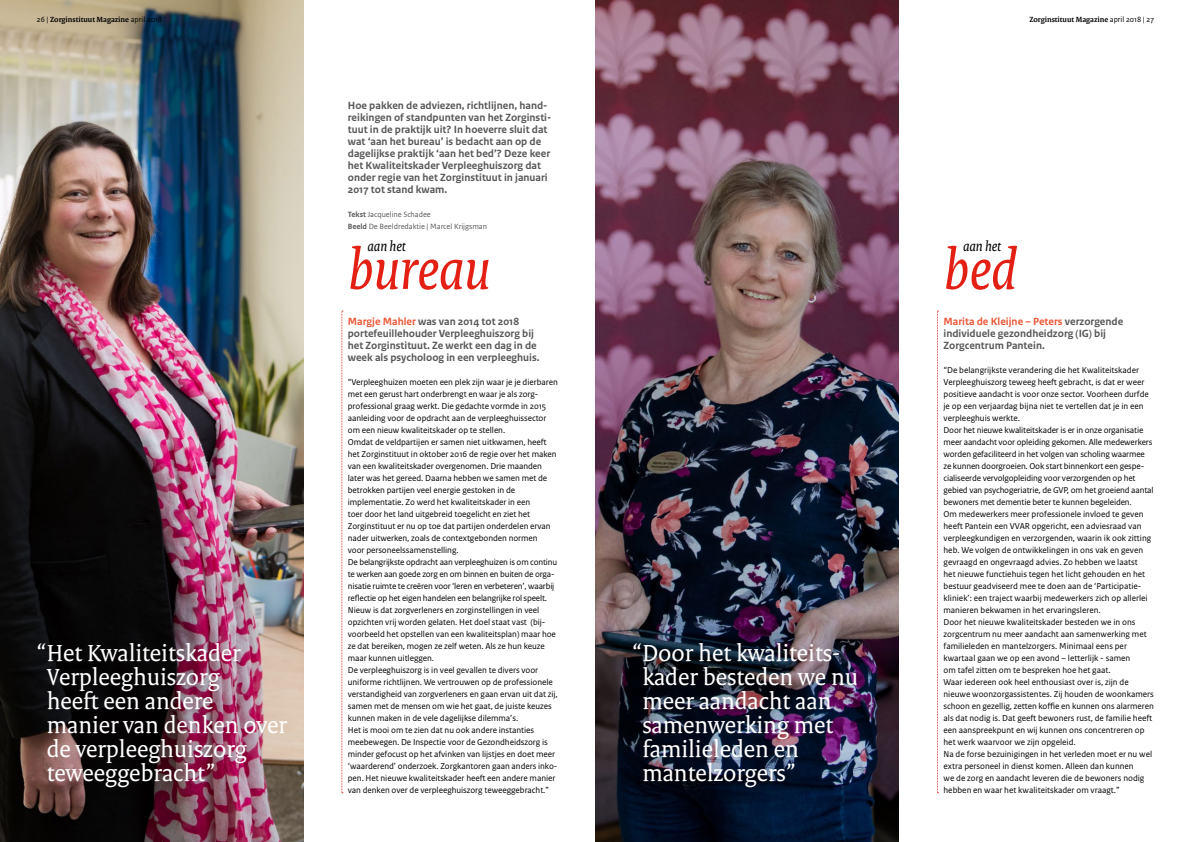
<style>
.page{position:relative;width:1191px;height:842px;background:#fff}
.page>*{position:absolute;margin:0;border:0;box-sizing:border-box;transform-origin:0 0}
.t1{font:italic 60px "Rijksoverheid Serif";color:#e41f13}
.t2{font:25px/24px "Rijksoverheid Serif";color:#fff}
.t3{font:italic 15px "Rijksoverheid Serif";color:#000}
.t4{font:700 11px/12px "Rijksoverheid Sans Text";color:#575756}
.t5{font:9px/12px "Rijksoverheid Sans Text";letter-spacing:-.005em;color:#000}
.t6{font:700 8px "Rijksoverheid Serif";color:#000}
.t7{font:8px/12px "Rijksoverheid Sans Text";color:#575756}
.s1{font-family:"Rijksoverheid Sans Text";font-weight:400}
.s2{font-weight:700}
.s3{color:#ea5736}
</style>
<div class="page">
<img style="left:595px;top:0;width:304px;height:842px">
<img style="left:0;top:0;width:303px;height:842px">
<svg style="left:937px;top:311px;width:1px;height:482px"></svg>
<svg style="left:342px;top:311px;width:1px;height:482px"></svg>
<p class="t6" style="left:37px;top:15px;width:127px"><span class="s1">26 |</span> Zorginstituut Magazine <span class="s1">april 2018</span></p>
<p class="t6" style="left:1029px;top:15px;width:126px">Zorginstituut Magazine <span class="s1">april 2018 | 27</span></p>
<p class="t4" style="left:348px;top:99px;width:205px">Hoe pakken de adviezen, richtlijnen, hand&shy;reikingen of standpunten van het Zorginsti&shy;tuut in de praktijk uit? In hoeverre sluit dat wat ‘aan het bureau’ is bedacht aan op de dagelijkse praktijk ‘aan het bed’? Deze keer het Kwaliteitskader Verpleeghuiszorg dat onder regie van het Zorginstituut in januari 2017 tot stand kwam.</p>
<p class="t7" style="left:348px;top:208px;width:141px"><span class="s2">Tekst</span> Jacqueline Schadee<br><span class="s2">Beeld</span> De Beeldredaktie | Marcel Krijgsman</p>
<h1 class="t1" style="left:348px;top:233px;width:144px">bureau</h1>
<h1 class="t1" style="left:943px;top:233px;width:74px">bed</h1>
<h3 class="t3" style="left:367px;top:237px;width:40px">aan het</h3>
<h3 class="t3" style="left:963px;top:237px;width:40px">aan het</h3>
<p class="t4" style="left:348px;top:315px;width:193px"><span class="s3">Margje Mahler</span> was van 2014 tot 2018 portefeuillehouder Verpleeghuiszorg bij het Zorginstituut. Ze werkt een dag in de week als psycholoog in een verpleeghuis.</p>
<p class="t5" style="left:348px;top:376px;width:211px">“Verpleeghuizen moeten een plek zijn waar je je dierbaren met een gerust hart onderbrengt en waar je als zorg&shy;professional graag werkt. Die gedachte vormde in 2015 aanleiding voor de opdracht aan de verpleeghuissector om een nieuw kwaliteitskader op te stellen.<br>Omdat de veldpartijen er samen niet uitkwamen, heeft het Zorginstituut in oktober 2016 de regie over het maken van een kwaliteitskader overgenomen. Drie maanden later was het gereed. Daarna hebben we samen met de betrokken partijen veel energie gestoken in de implementatie. Zo werd het kwaliteitskader in een<br>toer door het land uitgebreid toegelicht en ziet het Zorginstituut er nu op toe dat partijen onderdelen ervan nader uitwerken, zoals de contextgebonden normen<br>voor personeelssamenstelling.<br>De belangrijkste opdracht aan verpleeghuizen is om continu te werken aan goede zorg en om binnen en buiten de orga&shy;nisatie ruimte te creëren voor ‘leren en verbeteren’, waarbij reflectie op het eigen handelen een belangrijke rol speelt.<br>Nieuw is dat zorgverleners en zorginstellingen in veel opzichten vrij worden gelaten. Het doel staat vast (bij&shy;voorbeeld het opstellen van een kwaliteitsplan) maar hoe ze dat bereiken, mogen ze zelf weten. Als ze hun keuze maar kunnen uitleggen.<br>De verpleeghuiszorg is in veel gevallen te divers voor uniforme richtlijnen. We vertrouwen op de professionele verstandigheid van zorgverleners en gaan ervan uit dat zij, samen met de mensen om wie het gaat, de juiste keuzes kunnen maken in de vele dagelijkse dilemma’s.<br>Het is mooi om te zien dat nu ook andere instanties meebewegen. De Inspectie voor de Gezondheidszorg is minder gefocust op het afvinken van lijstjes en doet meer ‘waarderend’ onderzoek. Zorgkantoren gaan anders inko&shy;pen. Het nieuwe kwaliteitskader heeft een andere manier van denken over de verpleeghuiszorg teweeggebracht.”</p>
<h2 class="t2" style="left:47px;top:641px;width:241px;text-indent:-10px">“Het Kwaliteitskader<br>Verpleeghuiszorg<br>heeft een andere manier van denken over de verpleeghuiszorg teweeggebracht”</h2>
<h2 class="t2" style="left:642px;top:641px;width:217px;text-indent:-10px">“Door het kwaliteits&shy;kader besteden we nu meer aandacht aan samenwerking met familieleden en mantelzorgers”</h2>
<p class="t4" style="left:943px;top:315px;width:181px"><span class="s3">Marita de Kleijne – Peters</span> verzorgende individuele gezondheidzorg (IG) bij<br>Zorgcentrum Pantein.</p>
<p class="t5" style="left:943px;top:364px;width:212px">“De belangrijkste verandering die het Kwaliteitskader Verpleeghuiszorg teweeg heeft gebracht, is dat er weer positieve aandacht is voor onze sector. Voorheen durfde je op een verjaardag bijna niet te vertellen dat je in een verpleeghuis werkte.<br>Door het nieuwe kwaliteitskader is er in onze organisatie meer aandacht voor opleiding gekomen. Alle medewerkers worden gefaciliteerd in het volgen van scholing waarmee ze kunnen doorgroeien. Ook start binnenkort een gespe&shy;cialiseerde vervolgopleiding voor verzorgenden op het gebied van psychogeriatrie, de GVP, om het groeiend aantal bewoners met dementie beter te kunnen begeleiden.<br>Om medewerkers meer professionele invloed te geven heeft Pantein een VVAR opgericht, een adviesraad van verpleegkundigen en verzorgenden, waarin ik ook zitting heb. We volgen de ontwikkelingen in ons vak en geven gevraagd en ongevraagd advies. Zo hebben we laatst<br>het nieuwe functiehuis tegen het licht gehouden en het bestuur geadviseerd mee te doen aan de ‘Participatie&shy;kliniek’: een traject waarbij medewerkers zich op allerlei manieren bekwamen in het ervaringsleren.<br>Door het nieuwe kwaliteitskader besteden we in ons zorgcentrum nu meer aandacht aan samenwerking met familieleden en mantelzorgers. Minimaal eens per kwartaal gaan we op een avond – letterlijk - samen<br>om tafel zitten om te bespreken hoe het gaat.<br>Waar iedereen ook heel enthousiast over is, zijn de nieuwe woonzorgassistentes. Zij houden de woonkamers schoon en gezellig, zetten koffie en kunnen ons alarmeren als dat nodig is. Dat geeft bewoners rust, de familie heeft een aanspreekpunt en wij kunnen ons concentreren op het werk waarvoor we zijn opgeleid.<br>Na de forse bezuinigingen in het verleden moet er nu wel extra personeel in dienst komen. Alleen dan kunnen<br>we de zorg en aandacht leveren die de bewoners nodig hebben en waar het kwaliteitskader om vraagt.”</p>
</div>
